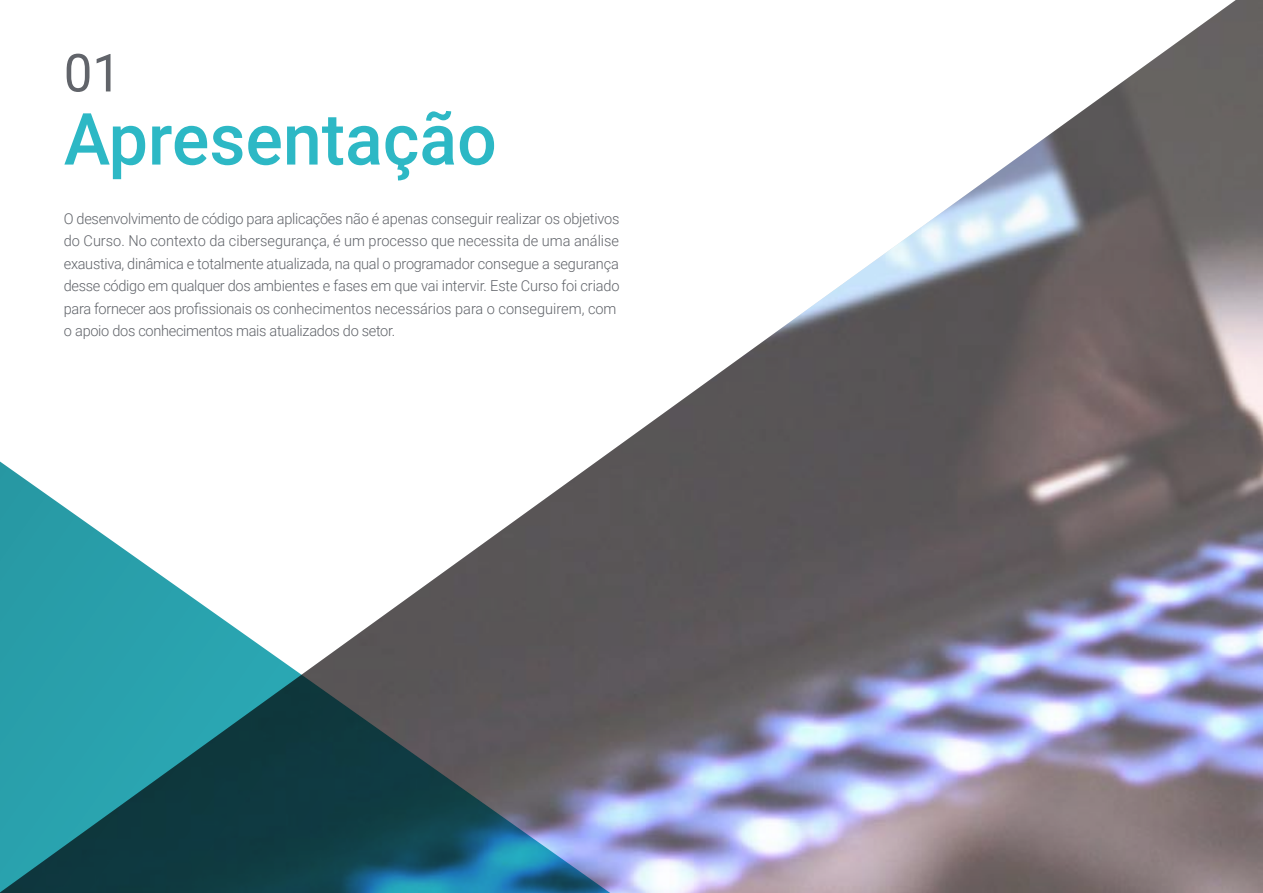
<style>
.page{position:relative;width:1263px;height:893px;background:#fff}
.page>*{position:absolute;margin:0;border:0;box-sizing:border-box;transform-origin:0 0}
.t1{font:500 72px "Roboto";color:#2db8c5}
.t2{font:52.5px "Roboto";color:#61646a}
.t3{font:300 15px/22.5px "Roboto";letter-spacing:-.01em;color:#61646a}
</style>
<div class="page">
<img style="left:618px;top:0;width:645px;height:893px">
<svg style="left:0;top:446px;width:640px;height:447px"></svg>
<h2 class="t2" style="left:64px;top:36px;width:59px">01</h2>
<h1 class="t1" style="left:64px;top:89px;width:435px">Apresentação</h1>
<p class="t3" style="left:64px;top:207px;width:557px">O desenvolvimento de código para aplicações não é apenas conseguir realizar os objetivos do Curso. No contexto da cibersegurança, é um processo que necessita de uma análise exaustiva, dinâmica e totalmente atualizada, na qual o programador consegue a segurança desse código em qualquer dos ambientes e fases em que vai intervir. Este Curso foi criado para fornecer aos profissionais os conhecimentos necessários para o conseguirem, com o apoio dos conhecimentos mais atualizados do setor.</p>
</div>
